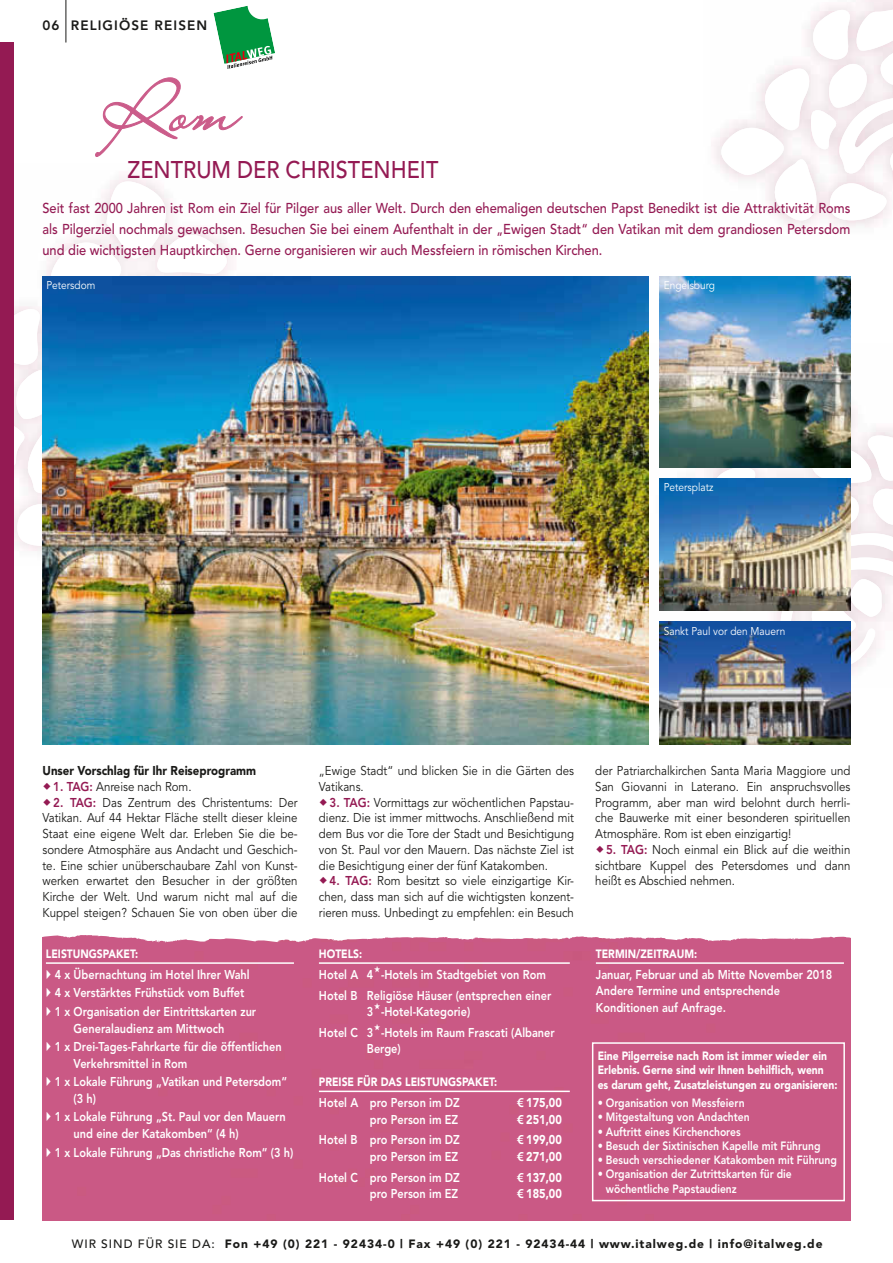
<style>
.page{position:relative;width:893px;height:1263px;background:#fff}
.page>*{position:absolute;margin:0;border:0;box-sizing:border-box;transform-origin:0 0}
.t1{font:75px "Lainie Day SH";color:#cb5c8a;scale:.9 1}
.t2{font:500 24px "Avenir";color:#941a53;scale:.9 1}
.t3{font:500 14.25px/21px "Avenir";color:#941a53;text-align:justify;scale:.9 1}
.t4{font:800 13.5px "Avenir";letter-spacing:.08em;color:#1a1a18}
.t5{font:12.75px/15.8px "Avenir";color:#1a1a18;text-align:justify;scale:.9 1}
.t6{font:800 12.75px/18.6px "Avenir";color:#fff;scale:.86 1}
.t7{font:900 12.75px "Avenir";color:#fff;scale:.86 1}
.t8{font:900 12.75px "Avenir";color:#1a1a18;scale:.9 1}
.t9{font:800 12px/14.2px "Avenir";color:#fff;scale:.86 1}
.t10{font:900 12px/14.2px "Avenir";color:#fff;scale:.86 1}
.t11{font:900 12px "Avenir";letter-spacing:.08em;color:#1a1a18}
.t12{font:11.25px "Avenir";color:#fff;scale:.9 1}
.s1{font-weight:800;color:#941a53}
.s2{font-family:"Linotype Euro Font Ato F";font-weight:400}
.s3{font-weight:500}
</style>
<div class="page">
<div style="left:43px;top:942px;width:807px;height:278px;background:#ca5985"></div>
<svg style="left:14px;top:181px;width:217px;height:366px"></svg>
<svg style="left:666px;top:361px;width:227px;height:308px"></svg>
<svg style="left:95px;top:77px;width:148px;height:80px"></svg>
<hr style="left:65px;top:0;width:1px;height:43px;background:#1a1a18">
<svg style="left:42px;top:935px;width:809px;height:7px"></svg>
<div style="left:0;top:43px;width:14px;height:1177px;background:#941a53"></div>
<hr style="left:46px;top:962px;width:248px;height:2px;background:#fff">
<hr style="left:319px;top:962px;width:251px;height:2px;background:#fff">
<hr style="left:319px;top:1090px;width:251px;height:2px;background:#fff">
<hr style="left:596px;top:962px;width:248px;height:2px;background:#fff">
<svg style="left:213px;top:6px;width:62px;height:63px"></svg>
<img style="left:43px;top:276px;width:605px;height:468px">
<img style="left:659px;top:478px;width:191px;height:132px">
<img style="left:659px;top:276px;width:191px;height:192px">
<img style="left:659px;top:622px;width:191px;height:122px">
<div style="left:592px;top:1042px;width:253px;height:159px;border:2px solid #fff"></div>
<svg style="left:718px;top:0;width:175px;height:220px"></svg>
<svg style="left:47px;top:969px;width:4px;height:10px"></svg>
<svg style="left:47px;top:988px;width:4px;height:9px"></svg>
<svg style="left:47px;top:1007px;width:4px;height:9px"></svg>
<svg style="left:47px;top:1042px;width:4px;height:9px"></svg>
<svg style="left:47px;top:1077px;width:4px;height:9px"></svg>
<svg style="left:47px;top:1112px;width:4px;height:9px"></svg>
<svg style="left:47px;top:1147px;width:4px;height:9px"></svg>
<svg style="left:374px;top:966px;width:6px;height:6px"></svg>
<svg style="left:374px;top:1003px;width:6px;height:7px"></svg>
<svg style="left:374px;top:1024px;width:6px;height:6px"></svg>
<p class="t4" style="left:43px;top:18px;width:166px">06 RELIGIÖSE REISEN</p>
<h1 class="t1" style="left:103px;top:58px;width:154px">Rom</h1>
<h2 class="t2" style="left:128px;top:156px;width:347px">ZENTRUM DER CHRISTENHEIT</h2>
<p class="t3" style="left:43px;top:198px;width:899px">Seit fast 2000 Jahren ist Rom ein Ziel für Pilger aus aller Welt. Durch den ehemaligen deutschen Papst Benedikt ist die Attraktivität Roms als Pilgerziel nochmals gewachsen. Besuchen Sie bei einem Aufenthalt in der „Ewigen Stadt“ den Vatikan mit dem grandiosen Petersdom und die wichtigsten Hauptkirchen. Gerne organisieren wir auch Messfeiern in römischen Kirchen.</p>
<p class="t12" style="left:46px;top:279px;width:56px">Petersdom</p>
<p class="t12" style="left:664px;top:279px;width:59px">Engelsburg</p>
<p class="t12" style="left:664px;top:481px;width:57px">Petersplatz</p>
<p class="t12" style="left:664px;top:624px;width:137px">Sankt Paul vor den Mauern</p>
<p class="t8" style="left:43px;top:763px;width:239px">Unser Vorschlag für Ihr Reiseprogramm</p>
<p class="t5" style="left:53px;top:779px;width:155px"><span class="s1">1. TAG:</span> Anreise nach Rom.</p>
<p class="t5" style="left:43px;top:795px;width:285px;text-indent:11px"><span class="s1">2. TAG:</span> Das Zentrum des Christentums: Der Vatikan. Auf 44 Hektar Fläche stellt dieser kleine Staat eine eigene Welt dar. Erleben Sie die be&shy;sondere Atmosphäre aus Andacht und Geschich&shy;te. Eine schier unüberschaubare Zahl von Kunst&shy;werken erwartet den Besucher in der größten Kirche der Welt. Und warum nicht mal auf die Kuppel steigen? Schauen Sie von oben über die</p>
<p class="t10" style="left:46px;top:947px;width:109px">LEISTUNGSPAKET:</p>
<p class="t6" style="left:55px;top:965px;width:236px">4 x Übernachtung im Hotel Ihrer Wahl<br>4 x Verstärktes Frühstück vom Buffet<br>1 x Organisation der Eintrittskarten zur</p>
<p class="t6" style="left:55px;top:1019px;width:265px;text-indent:19px">Generalaudienz am Mittwoch<br>1 x Drei-Tages-Fahrkarte für die öffentlichen</p>
<p class="t6" style="left:55px;top:1054px;width:272px;text-indent:19px">Verkehrsmittel in Rom<br>1 x Lokale Führung „Vatikan und Petersdom“</p>
<p class="t6" style="left:55px;top:1089px;width:270px;text-indent:19px">(3 h)<br>1 x Lokale Führung „St. Paul vor den Mauern</p>
<p class="t6" style="left:55px;top:1124px;width:279px;text-indent:19px">und eine der Katakomben“ (4 h)<br>1 x Lokale Führung „Das christliche Rom“ (3 h)</p>
<p class="t5" style="left:319px;top:763px;width:285px">„Ewige Stadt“ und blicken Sie in die Gärten des<br>Vatikans.</p>
<p class="t5" style="left:319px;top:795px;width:285px;text-indent:11px"><span class="s1">3. TAG:</span> Vormittags zur wöchentlichen Papstau&shy;dienz. Die ist immer mittwochs. Anschließend mit dem Bus vor die Tore der Stadt und Besichtigung von St. Paul vor den Mauern. Das nächste Ziel ist die Besichtigung einer der fünf Katakomben.</p>
<p class="t5" style="left:319px;top:873px;width:285px;text-indent:11px"><span class="s1">4. TAG:</span> Rom besitzt so viele einzigartige Kir&shy;chen, dass man sich auf die wichtigsten konzent&shy;rieren muss. Unbedingt zu empfehlen: ein Besuch</p>
<p class="t10" style="left:319px;top:947px;width:52px">HOTELS:</p>
<p class="t6" style="left:319px;top:964px;width:272px;line-height:20.7px">Hotel A 4 -Hotels im Stadtgebiet von Rom<br>Hotel B Religiöse Häuser (entsprechen einer</p>
<p class="t6" style="left:319px;top:1001px;width:276px;line-height:20.7px;text-indent:48px">3 -Hotel-Kategorie)<br>Hotel C 3 -Hotels im Raum Frascati (Albaner</p>
<p class="t6" style="left:367px;top:1039px;width:41px">Berge)</p>
<p class="t10" style="left:319px;top:1075px;width:209px">PREISE FÜR DAS LEISTUNGSPAKET:</p>
<p class="t6" style="left:319px;top:1093px;width:165px">Hotel A pro Person im DZ</p>
<p class="t7" style="left:517px;top:1095px;width:54px"><span class="s2">5</span> 175,00</p>
<p class="t6" style="left:370px;top:1110px;width:104px">pro Person im EZ</p>
<p class="t7" style="left:517px;top:1111px;width:54px"><span class="s2">5</span> 251,00</p>
<p class="t6" style="left:319px;top:1130px;width:165px">Hotel B pro Person im DZ</p>
<p class="t7" style="left:517px;top:1132px;width:54px"><span class="s2">5</span> 199,00</p>
<p class="t6" style="left:370px;top:1147px;width:104px">pro Person im EZ</p>
<p class="t7" style="left:517px;top:1149px;width:54px"><span class="s2">5</span> 271,00</p>
<p class="t6" style="left:319px;top:1168px;width:165px">Hotel C pro Person im DZ</p>
<p class="t7" style="left:517px;top:1169px;width:54px"><span class="s2">5</span> 137,00</p>
<p class="t6" style="left:370px;top:1184px;width:104px">pro Person im EZ</p>
<p class="t7" style="left:517px;top:1186px;width:54px"><span class="s2">5</span> 185,00</p>
<p class="t5" style="left:595px;top:763px;width:285px">der Patriarchalkirchen Santa Maria Maggiore und San Giovanni in Laterano. Ein anspruchsvolles Programm, aber man wird belohnt durch herrli&shy;che Bauwerke mit einer besonderen spirituellen Atmosphäre. Rom ist eben einzigartig!</p>
<p class="t5" style="left:595px;top:842px;width:285px;text-indent:11px"><span class="s1">5. TAG:</span> Noch einmal ein Blick auf die weithin sichtbare Kuppel des Petersdomes und dann heißt es Abschied nehmen.</p>
<p class="t10" style="left:596px;top:947px;width:119px">TERMIN/ZEITRAUM:</p>
<p class="t6" style="left:596px;top:966px;width:277px;line-height:16.5px">Januar, Februar und ab Mitte November 2018<br>Andere Termine und entsprechende<br>Konditionen auf Anfrage.</p>
<p class="t10" style="left:598px;top:1049px;width:280px">Eine Pilgerreise nach Rom ist immer wieder ein<br>Erlebnis. Gerne sind wir Ihnen behilflich, wenn<br>es darum geht, Zusatzleistungen zu organisieren:</p>
<p class="t9" style="left:598px;top:1096px;width:172px">• Organisation von Messfeiern</p>
<p class="t9" style="left:598px;top:1110px;width:178px">• Mitgestaltung von Andachten</p>
<p class="t9" style="left:598px;top:1124px;width:168px">• Auftritt eines Kirchenchores</p>
<p class="t9" style="left:598px;top:1138px;width:261px">• Besuch der Sixtinischen Kapelle mit Führung</p>
<p class="t9" style="left:598px;top:1153px;width:280px">• Besuch verschiedener Katakomben mit Führung</p>
<p class="t9" style="left:606px;top:1167px;width:218px;text-indent:-8px">• Organisation der Zutrittskarten für die wöchentliche Papstaudienz</p>
<p class="t11" style="left:72px;top:1236px;width:752px"><span class="s3">WIR SIND FÜR SIE DA:</span> Fon +49 (0) 221 - 92434-0 | Fax +49 (0) 221 - 92434-44 | www.italweg.de | info@italweg.de</p>
</div>
